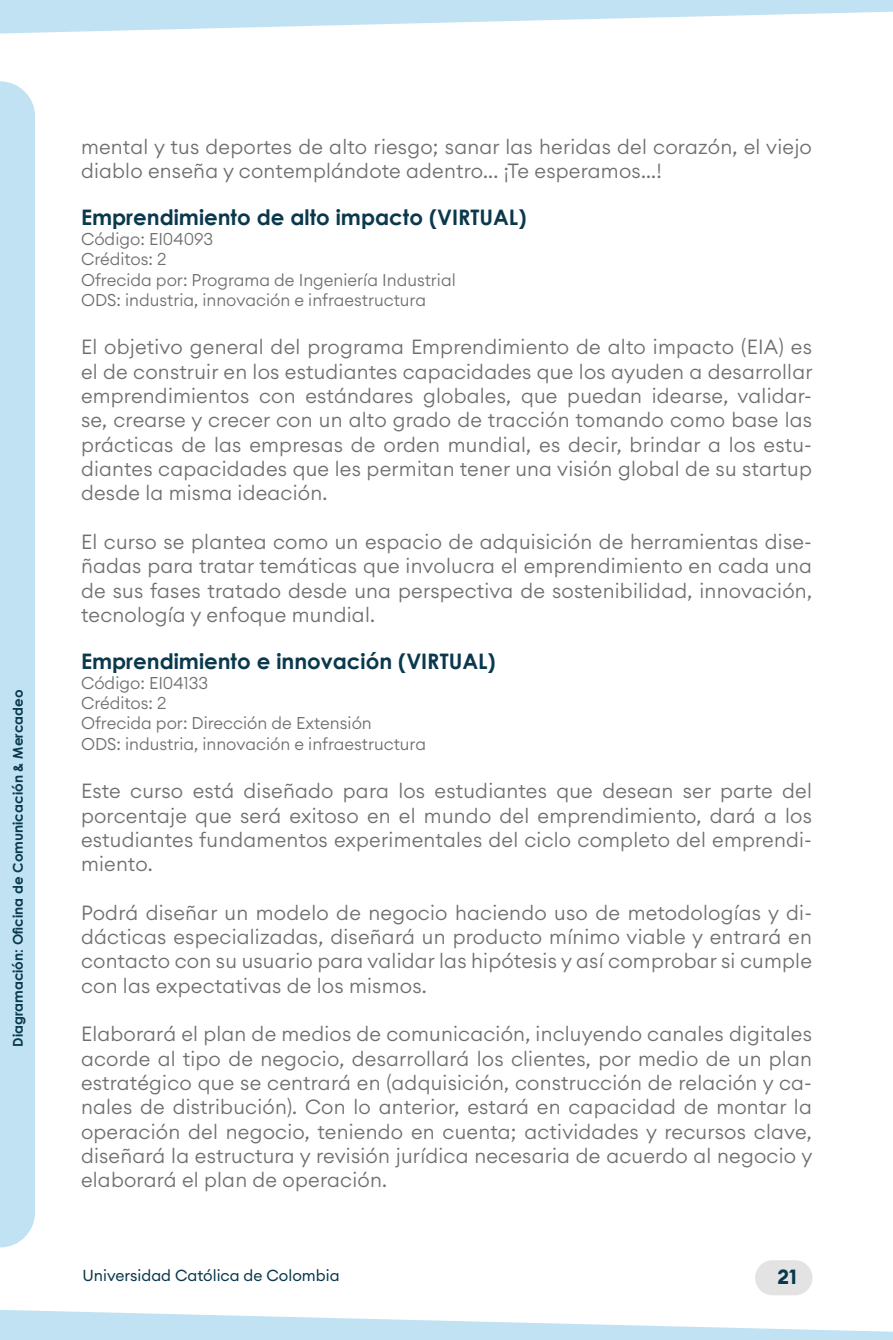
<style>
.page{position:relative;width:893px;height:1340px;background:#fff}
.page>*{position:absolute;margin:0;border:0;box-sizing:border-box;transform-origin:0 0}
.t1{font:700 21.38px "Century Gothic";color:#0a394d}
.t2{font:300 20.25px/24.3px "Euclid Circular A";letter-spacing:.01em;color:#706f6f;text-align:justify}
.t3{font:700 20.25px "Euclid Circular A";color:#0a394d}
.t4{font:300 16.88px/20.2px "Euclid Circular A";color:#706f6f}
.t5{font:15.75px "Euclid Circular A";color:#0a394d}
.t6{font:700 13.5px "Century Gothic";color:#0a394d}
</style>
<div class="page">
<div style="left:0;top:81px;width:35px;height:1166px;background:#c1e2f3"></div>
<div style="left:755px;top:1260px;width:57px;height:35px;background:#e3e3e3;border-radius:18px"></div>
<svg style="left:0;top:0;width:893px;height:33px"></svg>
<svg style="left:0;top:1310px;width:893px;height:29px"></svg>
<p class="t6" style="left:8px;top:1046px;width:358px;rotate:-90deg">Diagramación: Oficina de Comunicación &amp; Mercadeo</p>
<p class="t2" style="left:81px;top:134px;width:732px">mental y tus deportes de alto riesgo; sanar las heridas del corazón, el viejo diablo enseña y contemplándote adentro... ¡Te esperamos...!</p>
<p class="t1" style="left:81px;top:201px;width:447px">Emprendimiento de alto impacto (VIRTUAL)</p>
<p class="t4" style="left:81px;top:229px;width:376px">Código: EI04093<br>Créditos: 2<br>Ofrecida por: Programa de Ingeniería Industrial<br>ODS: industria, innovación e infraestructura</p>
<p class="t2" style="left:81px;top:335px;width:733px">El objetivo general del programa Emprendimiento de alto impacto (EIA) es el de construir en los estudiantes capacidades que los ayuden a desarrollar emprendimientos con estándares globales, que puedan idearse, validar&shy;se, crearse y crecer con un alto grado de tracción tomando como base las prácticas de las empresas de orden mundial, es decir, brindar a los estu&shy;diantes capacidades que les permitan tener una visión global de su startup desde la misma ideación.</p>
<p class="t2" style="left:81px;top:529px;width:732px">El curso se plantea como un espacio de adquisición de herramientas dise&shy;ñadas para tratar temáticas que involucra el emprendimiento en cada una de sus fases tratado desde una perspectiva de sostenibilidad, innovación, tecnología y enfoque mundial.</p>
<p class="t1" style="left:81px;top:644px;width:416px">Emprendimiento e innovación (VIRTUAL)</p>
<p class="t4" style="left:81px;top:672px;width:347px">Código: EI04133<br>Créditos: 2<br>Ofrecida por: Dirección de Extensión<br>ODS: industria, innovación e infraestructura</p>
<p class="t2" style="left:81px;top:778px;width:732px">Este curso está diseñado para los estudiantes que desean ser parte del porcentaje que será exitoso en el mundo del emprendimiento, dará a los estudiantes fundamentos experimentales del ciclo completo del emprendi&shy;miento.</p>
<p class="t2" style="left:81px;top:900px;width:732px">Podrá diseñar un modelo de negocio haciendo uso de metodologías y di&shy;dácticas especializadas, diseñará un producto mínimo viable y entrará en contacto con su usuario para validar las hipótesis y así comprobar si cumple con las expectativas de los mismos.</p>
<p class="t2" style="left:81px;top:1021px;width:733px">Elaborará el plan de medios de comunicación, incluyendo canales digitales acorde al tipo de negocio, desarrollará los clientes, por medio de un plan estratégico que se centrará en (adquisición, construcción de relación y ca&shy;nales de distribución). Con lo anterior, estará en capacidad de montar la operación del negocio, teniendo en cuenta; actividades y recursos clave, diseñará la estructura y revisión jurídica necesaria de acuerdo al negocio y elaborará el plan de operación.</p>
<p class="t5" style="left:83px;top:1264px;width:259px">Universidad Católica de Colombia</p>
<p class="t3" style="left:778px;top:1263px;width:21px">21</p>
</div>
